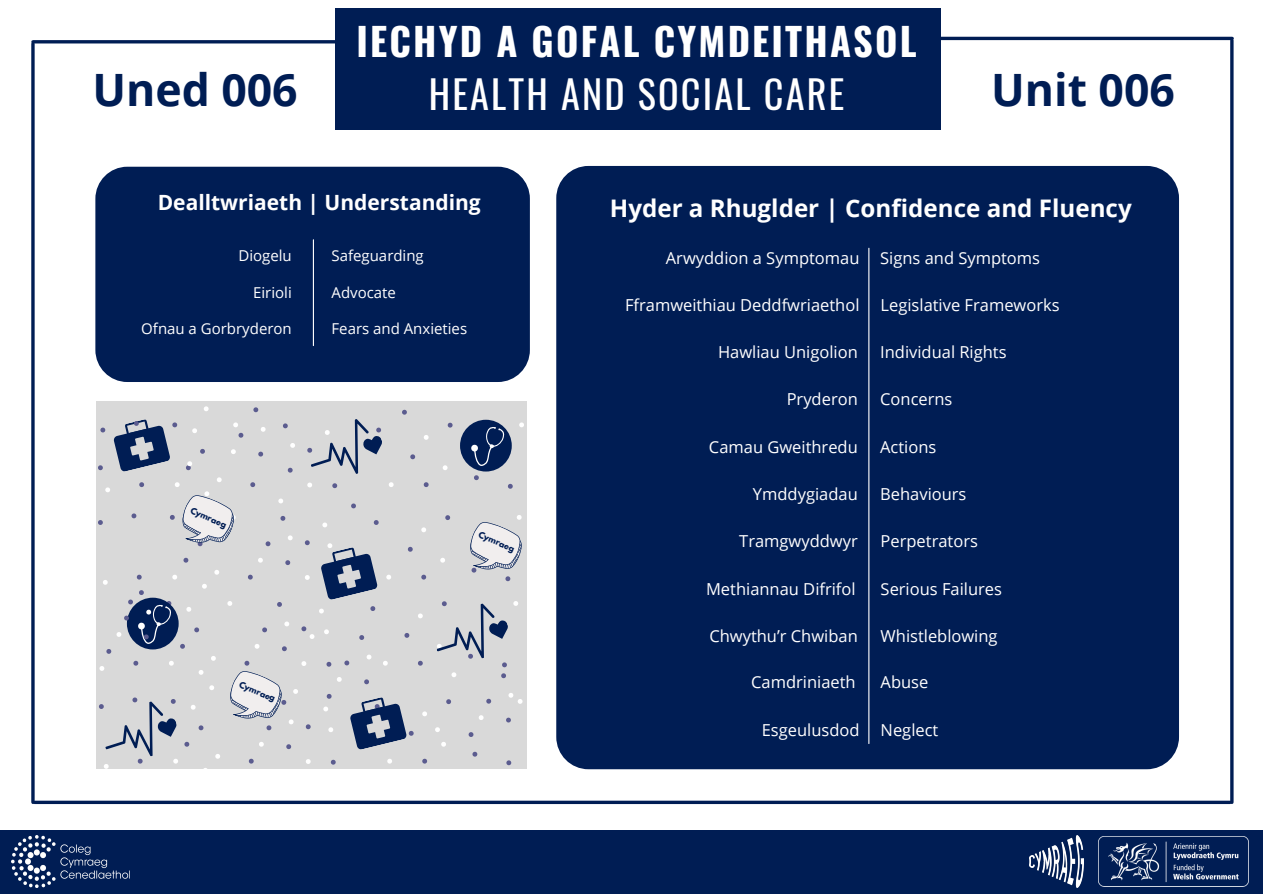
<style>
.page{position:relative;width:1263px;height:894px;background:#fff}
.page>*{position:absolute;margin:0;border:0;box-sizing:border-box;transform-origin:0 0}
.t1{font:700 44.55px "Open Sans";color:#001d54}
.t2{font:700 38.25px "Oswald";letter-spacing:.055em;color:#fff}
.t3{font:38.25px "Oswald";letter-spacing:.055em;color:#fff}
.t4{font:700 24.15px "Open Sans";color:#fff}
.t5{font:700 21px "Open Sans";color:#fff}
.t6{font:16.5px "Open Sans";color:#fff}
.t7{font:15px "Open Sans";color:#fff}
.t8{font:700 7.95px "League Spartan";color:#001d54}
</style>
<div class="page">
<div style="left:0;top:830px;width:1263px;height:63px;background:#001d54"></div>
<img style="left:12px;top:835px;width:118px;height:51px">
<img style="left:1098px;top:836px;width:151px;height:50px">
<img style="left:1030px;top:835px;width:53px;height:51px">
<hr style="left:33px;top:40px;width:336px;height:3px;background:#001d54">
<hr style="left:916px;top:37px;width:316px;height:3px;background:#001d54">
<svg style="left:31px;top:44px;width:4px;height:758px;background:#273f6e"></svg>
<hr style="left:1230px;top:40px;width:3px;height:762px;background:#001d54">
<hr style="left:35px;top:800px;width:1195px;height:3px;background:#001d54">
<div style="left:335px;top:8px;width:605px;height:122px;background:#001d54"></div>
<div style="left:556px;top:166px;width:623px;height:603px;background:#001d54"></div>
<hr style="left:868px;top:248px;width:1px;height:495px;background:#fff">
<div style="left:95px;top:167px;width:435px;height:215px;background:#001d54"></div>
<hr style="left:313px;top:240px;width:1px;height:105px;background:#fff">
<div style="left:96px;top:401px;width:431px;height:367px;background:#d9d9d9"></div>
<svg style="left:286px;top:744px;width:5px;height:5px"></svg>
<svg style="left:350px;top:697px;width:64px;height:53px"></svg>
<svg style="left:446px;top:699px;width:5px;height:5px"></svg>
<svg style="left:306px;top:759px;width:5px;height:4px"></svg>
<svg style="left:209px;top:685px;width:5px;height:5px"></svg>
<svg style="left:441px;top:742px;width:5px;height:4px"></svg>
<svg style="left:215px;top:754px;width:5px;height:4px"></svg>
<svg style="left:259px;top:742px;width:5px;height:4px"></svg>
<svg style="left:387px;top:759px;width:5px;height:4px"></svg>
<svg style="left:422px;top:758px;width:5px;height:5px"></svg>
<svg style="left:323px;top:706px;width:5px;height:5px"></svg>
<svg style="left:249px;top:758px;width:5px;height:5px"></svg>
<svg style="left:422px;top:711px;width:5px;height:5px"></svg>
<svg style="left:506px;top:760px;width:5px;height:5px"></svg>
<svg style="left:472px;top:751px;width:5px;height:5px"></svg>
<svg style="left:331px;top:759px;width:5px;height:5px"></svg>
<svg style="left:328px;top:727px;width:5px;height:5px"></svg>
<svg style="left:96px;top:697px;width:112px;height:72px"></svg>
<svg style="left:194px;top:627px;width:5px;height:5px"></svg>
<svg style="left:277px;top:602px;width:5px;height:4px"></svg>
<svg style="left:133px;top:660px;width:5px;height:5px"></svg>
<svg style="left:282px;top:646px;width:5px;height:5px"></svg>
<svg style="left:262px;top:627px;width:5px;height:5px"></svg>
<svg style="left:370px;top:606px;width:5px;height:5px"></svg>
<svg style="left:404px;top:633px;width:5px;height:4px"></svg>
<svg style="left:284px;top:621px;width:5px;height:5px"></svg>
<svg style="left:199px;top:670px;width:4px;height:4px"></svg>
<svg style="left:227px;top:601px;width:5px;height:4px"></svg>
<svg style="left:211px;top:656px;width:5px;height:4px"></svg>
<svg style="left:255px;top:644px;width:4px;height:4px"></svg>
<svg style="left:383px;top:661px;width:5px;height:4px"></svg>
<svg style="left:186px;top:607px;width:5px;height:4px"></svg>
<svg style="left:319px;top:608px;width:5px;height:5px"></svg>
<svg style="left:99px;top:666px;width:5px;height:4px"></svg>
<svg style="left:169px;top:661px;width:5px;height:4px"></svg>
<div style="left:460px;top:419px;width:52px;height:52px;background:#001d54;border-radius:50%"></div>
<svg style="left:471px;top:426px;width:34px;height:40px"></svg>
<svg style="left:326px;top:661px;width:5px;height:5px"></svg>
<svg style="left:324px;top:629px;width:5px;height:5px"></svg>
<svg style="left:180px;top:643px;width:5px;height:5px"></svg>
<svg style="left:280px;top:516px;width:5px;height:4px"></svg>
<svg style="left:137px;top:574px;width:5px;height:5px"></svg>
<svg style="left:285px;top:560px;width:5px;height:5px"></svg>
<svg style="left:266px;top:541px;width:4px;height:5px"></svg>
<svg style="left:305px;top:540px;width:5px;height:5px"></svg>
<svg style="left:374px;top:520px;width:5px;height:5px"></svg>
<svg style="left:408px;top:546px;width:5px;height:5px"></svg>
<svg style="left:445px;top:515px;width:5px;height:5px"></svg>
<svg style="left:288px;top:535px;width:5px;height:5px"></svg>
<svg style="left:202px;top:584px;width:5px;height:4px"></svg>
<svg style="left:305px;top:575px;width:5px;height:4px"></svg>
<svg style="left:440px;top:558px;width:5px;height:4px"></svg>
<svg style="left:214px;top:570px;width:5px;height:4px"></svg>
<svg style="left:258px;top:558px;width:5px;height:4px"></svg>
<svg style="left:386px;top:575px;width:5px;height:4px"></svg>
<svg style="left:421px;top:574px;width:5px;height:5px"></svg>
<svg style="left:322px;top:522px;width:5px;height:5px"></svg>
<svg style="left:248px;top:574px;width:5px;height:5px"></svg>
<svg style="left:103px;top:580px;width:5px;height:4px"></svg>
<svg style="left:172px;top:575px;width:5px;height:4px"></svg>
<svg style="left:421px;top:527px;width:5px;height:5px"></svg>
<svg style="left:470px;top:515px;width:52px;height:66px"></svg>
<svg style="left:283px;top:423px;width:5px;height:5px"></svg>
<svg style="left:288px;top:467px;width:5px;height:5px"></svg>
<svg style="left:402px;top:409px;width:5px;height:5px"></svg>
<svg style="left:321px;top:543px;width:57px;height:57px"></svg>
<svg style="left:410px;top:454px;width:5px;height:5px"></svg>
<svg style="left:448px;top:422px;width:5px;height:5px"></svg>
<svg style="left:290px;top:443px;width:5px;height:4px"></svg>
<svg style="left:443px;top:465px;width:5px;height:5px"></svg>
<svg style="left:278px;top:498px;width:5px;height:5px"></svg>
<svg style="left:424px;top:482px;width:5px;height:5px"></svg>
<svg style="left:250px;top:482px;width:5px;height:5px"></svg>
<svg style="left:424px;top:435px;width:5px;height:4px"></svg>
<svg style="left:519px;top:422px;width:5px;height:5px"></svg>
<svg style="left:508px;top:483px;width:5px;height:5px"></svg>
<svg style="left:474px;top:475px;width:5px;height:5px"></svg>
<svg style="left:307px;top:419px;width:87px;height:69px"></svg>
<div style="left:127px;top:597px;width:52px;height:52px;background:#001d54;border-radius:50%"></div>
<svg style="left:506px;top:717px;width:5px;height:5px"></svg>
<svg style="left:486px;top:698px;width:5px;height:5px"></svg>
<svg style="left:508px;top:693px;width:15px;height:10px"></svg>
<svg style="left:418px;top:601px;width:100px;height:77px"></svg>
<svg style="left:435px;top:727px;width:5px;height:5px"></svg>
<svg style="left:479px;top:715px;width:5px;height:4px"></svg>
<svg style="left:469px;top:732px;width:4px;height:4px"></svg>
<svg style="left:359px;top:635px;width:5px;height:4px"></svg>
<svg style="left:364px;top:679px;width:5px;height:5px"></svg>
<svg style="left:344px;top:660px;width:5px;height:5px"></svg>
<svg style="left:367px;top:654px;width:4px;height:5px"></svg>
<svg style="left:301px;top:626px;width:13px;height:12px"></svg>
<svg style="left:230px;top:660px;width:81px;height:70px"></svg>
<svg style="left:337px;top:677px;width:5px;height:4px"></svg>
<svg style="left:327px;top:694px;width:5px;height:4px"></svg>
<svg style="left:117px;top:590px;width:54px;height:53px"></svg>
<svg style="left:106px;top:649px;width:5px;height:4px"></svg>
<svg style="left:253px;top:407px;width:5px;height:5px"></svg>
<svg style="left:258px;top:451px;width:5px;height:5px"></svg>
<svg style="left:261px;top:427px;width:5px;height:4px"></svg>
<svg style="left:204px;top:406px;width:5px;height:5px"></svg>
<svg style="left:98px;top:419px;width:145px;height:143px"></svg>
<svg style="left:351px;top:503px;width:5px;height:5px"></svg>
<p class="t2" style="left:357px;top:11px;width:562px">IECHYD A GOFAL CYMDEITHASOL</p>
<p class="t1" style="left:93px;top:58px;width:207px">Uned 006</p>
<p class="t3" style="left:429px;top:64px;width:417px">HEALTH AND SOCIAL CARE</p>
<p class="t1" style="left:991px;top:58px;width:185px">Unit 006</p>
<p class="t5" style="left:158px;top:187px;width:324px">Dealltwriaeth | Understanding</p>
<p class="t7" style="left:238px;top:245px;width:55px">Diogelu</p>
<p class="t7" style="left:253px;top:282px;width:40px">Eirioli</p>
<p class="t7" style="left:141px;top:318px;width:152px">Ofnau a Gorbryderon</p>
<p class="t7" style="left:331px;top:245px;width:94px">Safeguarding</p>
<p class="t7" style="left:331px;top:282px;width:66px">Advocate</p>
<p class="t7" style="left:331px;top:317px;width:137px">Fears and Anxieties</p>
<p class="t8" style="left:192px;top:506px;width:40px;rotate:23deg">Cymraeg</p>
<p class="t8" style="left:480px;top:530px;width:40px;rotate:23deg">Cymraeg</p>
<p class="t4" style="left:610px;top:191px;width:523px">Hyder a Rhuglder | Confidence and Fluency</p>
<p class="t6" style="left:666px;top:246px;width:195px">Arwyddion a Symptomau</p>
<p class="t6" style="left:625px;top:293px;width:236px">Fframweithiau Deddfwriaethol</p>
<p class="t6" style="left:718px;top:340px;width:141px">Hawliau Unigolion</p>
<p class="t6" style="left:787px;top:387px;width:73px">Pryderon</p>
<p class="t6" style="left:709px;top:435px;width:150px">Camau Gweithredu</p>
<p class="t6" style="left:880px;top:246px;width:161px">Signs and Symptoms</p>
<p class="t6" style="left:881px;top:293px;width:180px">Legislative Frameworks</p>
<p class="t6" style="left:880px;top:340px;width:128px">Individual Rights</p>
<p class="t6" style="left:880px;top:387px;width:74px">Concerns</p>
<p class="t6" style="left:880px;top:435px;width:58px">Actions</p>
<p class="t6" style="left:880px;top:482px;width:88px">Behaviours</p>
<p class="t6" style="left:881px;top:529px;width:99px">Perpetrators</p>
<p class="t6" style="left:753px;top:482px;width:106px">Ymddygiadau</p>
<p class="t6" style="left:739px;top:529px;width:120px">Tramgwyddwyr</p>
<p class="t6" style="left:706px;top:577px;width:151px">Methiannau Difrifol</p>
<p class="t6" style="left:881px;top:577px;width:123px">Serious Failures</p>
<p class="t8" style="left:241px;top:679px;width:40px;rotate:23deg">Cymraeg</p>
<p class="t6" style="left:709px;top:623px;width:150px">Chwythu’r Chwiban</p>
<p class="t6" style="left:751px;top:670px;width:106px">Camdriniaeth</p>
<p class="t6" style="left:762px;top:718px;width:99px">Esgeulusdod</p>
<p class="t6" style="left:881px;top:623px;width:118px">Whistleblowing</p>
<p class="t6" style="left:881px;top:670px;width:49px">Abuse</p>
<p class="t6" style="left:881px;top:718px;width:59px">Neglect</p>
</div>
